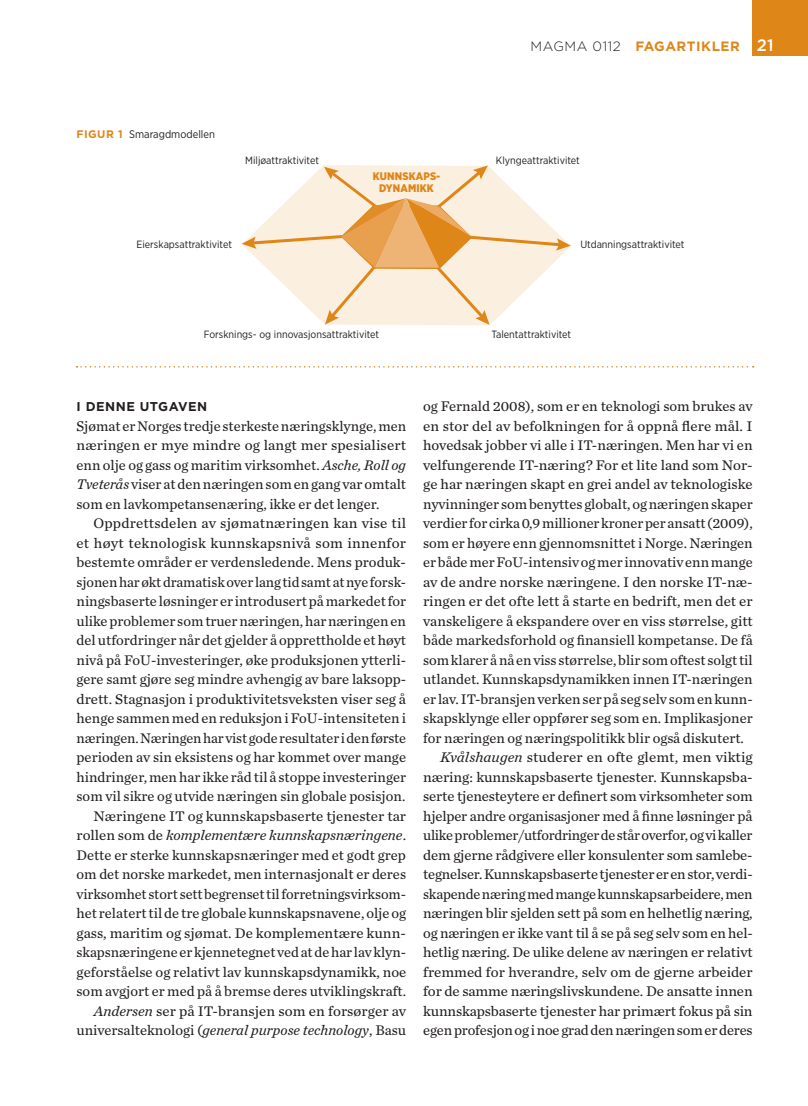
<style>
.page{position:relative;width:808px;height:1106px;background:#fff}
.page>*{position:absolute;margin:0;border:0;box-sizing:border-box;transform-origin:0 0}
.b1a_f{font:14.55px/19.5px "Chronicle Text G2";color:#231f20;text-align:justify}
.b1af-_f{font:14.55px/19.5px "Chronicle Text G2";color:#231f20;text-align:justify}
.t1{font:700 13.5px "Gotham";letter-spacing:.04em;color:#df8619}
.m1t_t{font:700 12.75px "Gotham";letter-spacing:.04em;color:#231f20}
.fig1_f_m1t_t{font:10.95px "Gotham Narrow";color:#231f20}
.t2{font:900 10.95px/12px "Gotham Narrow";letter-spacing:.01em;color:#df8619;text-align:center}
.t3{font:10.5px "Gotham Narrow";color:#231f20}
.s1{font-weight:300;color:#231f20}
.s2{font-weight:500;font-size:16.5px;color:#fff}
.s3{font-family:"Gotham";font-weight:700;color:#df8619}
.s4{font-style:italic}
</style>
<div class="page">
<div style="left:753px;top:0;width:55px;height:55px;background:#df8619"></div>
<svg style="left:242px;top:165px;width:329px;height:160px"></svg>
<svg style="left:77px;top:366px;width:677px;height:1px"></svg>
<p class="t1" style="left:530px;top:37px;width:245px"><span class="s1">MAGMA 0112</span> FAGARTIKLER <span class="s2">21</span></p>
<p class="fig1_f_m1t_t" style="left:77px;top:127px;width:140px"><span class="s3">FIGUR 1</span> Smaragdmodellen</p>
<p class="t3" style="left:245px;top:154px;width:75px">Miljøattraktivitet</p>
<p class="t3" style="left:496px;top:154px;width:86px">Klyngeattraktivitet</p>
<p class="t2" style="left:373px;top:170px;width:69px">KUNNSKAPS-<br>DYNAMIKK</p>
<p class="t3" style="left:137px;top:237px;width:97px">Eierskapsattraktivitet</p>
<p class="t3" style="left:580px;top:237px;width:106px">Utdanningsattraktivitet</p>
<p class="t3" style="left:204px;top:328px;width:177px">Forsknings- og innovasjonsattraktivitet</p>
<p class="t3" style="left:491px;top:328px;width:81px">Talentattraktivitet</p>
<p class="m1t_t" style="left:77px;top:398px;width:132px">I DENNE UTGAVEN</p>
<p class="b1af-_f" style="left:77px;top:415px;width:331px">Sjømat er Norges tredje sterkeste næringsklynge, men næringen er mye mindre og langt mer spesialisert enn olje og gass og maritim virksomhet. <span class="s4">Asche, Roll og Tveterås</span> viser at den næringen som en gang var omtalt som en lavkompetansenæring, ikke er det lenger.</p>
<p class="b1a_f" style="left:77px;top:513px;width:331px;text-indent:17px">Oppdrettsdelen av sjømatnæringen kan vise til et høyt teknologisk kunnskapsnivå som innenfor bestemte områder er verdensledende. Mens produk&shy;sjonen har økt dramatisk over lang tid samt at nye forsk&shy;ningsbaserte løsninger er introdusert på markedet for ulike problemer som truer næringen, har næringen en del utfordringer når det gjelder å opprettholde et høyt nivå på FoU-investeringer, øke produksjonen ytterli&shy;gere samt gjøre seg mindre avhengig av bare laksopp&shy;drett. Stagnasjon i produktivitetsveksten viser seg å henge sammen med en reduksjon i FoU-intensiteten i næringen. Næringen har vist gode resultater i den første perioden av sin eksistens og har kommet over mange hindringer, men har ikke råd til å stoppe investeringer som vil sikre og utvide næringen sin globale posisjon.</p>
<p class="b1a_f" style="left:77px;top:805px;width:331px;text-indent:17px">Næringene IT og kunnskapsbaserte tjenester tar rollen som de <span class="s4">komplementære kunnskapsnæringene</span>.<br>Dette er sterke kunnskapsnæringer med et godt grep om det norske markedet, men internasjonalt er deres virksomhet stort sett begrenset til forretningsvirksom&shy;het relatert til de tre globale kunnskapsnavene, olje og gass, maritim og sjømat. De komplementære kunn&shy;skapsnæringene er kjennetegnet ved at de har lav klyn&shy;geforståelse og relativt lav kunnskapsdynamikk, noe som avgjort er med på å bremse deres utviklingskraft.</p>
<p class="b1a_f" style="left:77px;top:1000px;width:331px;text-align:right"><span class="s4">Andersen</span> ser på IT-bransjen som en forsørger av universalteknologi (<span class="s4">general purpose technology</span>, Basu</p>
<p class="b1a_f" style="left:423px;top:396px;width:331px">og Fernald 2008), som er en teknologi som brukes av en stor del av befolkningen for å oppnå flere mål. I hovedsak jobber vi alle i IT-næringen. Men har vi en velfungerende IT-næring? For et lite land som Nor&shy;ge har næringen skapt en grei andel av teknologiske nyvinninger som benyttes globalt, og næringen skaper verdier for cirka 0,9 millioner kroner per ansatt (2009), som er høyere enn gjennomsnittet i Norge. Næringen er både mer FoU-intensiv og mer innovativ enn mange av de andre norske næringene. I den norske IT-næ&shy;ringen er det ofte lett å starte en bedrift, men det er vanskeligere å ekspandere over en viss størrelse, gitt både markedsforhold og finansiell kompetanse. De få som klarer å nå en viss størrelse, blir som oftest solgt til utlandet. Kunnskapsdynamikken innen IT-næringen er lav. IT-bransjen verken ser på seg selv som en kunn&shy;skapsklynge eller oppfører seg som en. Implikasjoner for næringen og næringspolitikk blir også diskutert.</p>
<p class="b1a_f" style="left:423px;top:747px;width:331px;text-indent:17px"><span class="s4">Kvålshaugen</span> studerer en ofte glemt, men viktig næring: kunnskapsbaserte tjenester. Kunnskapsba&shy;serte tjenesteytere er definert som virksomheter som hjelper andre organisasjoner med å finne løsninger på ulike problemer/utfordringer de står overfor, og vi kaller dem gjerne rådgivere eller konsulenter som samlebe&shy;tegnelser. Kunnskapsbaserte tjenester er en stor, verdi&shy;skapende næring med mange kunnskapsarbeidere, men næringen blir sjelden sett på som en helhetlig næring, og næringen er ikke vant til å se på seg selv som en hel&shy;hetlig næring. De ulike delene av næringen er relativt fremmed for hverandre, selv om de gjerne arbeider for de samme næringslivskundene. De ansatte innen kunnskapsbaserte tjenester har primært fokus på sin egen profesjon og i noe grad den næringen som er deres</p>
</div>
